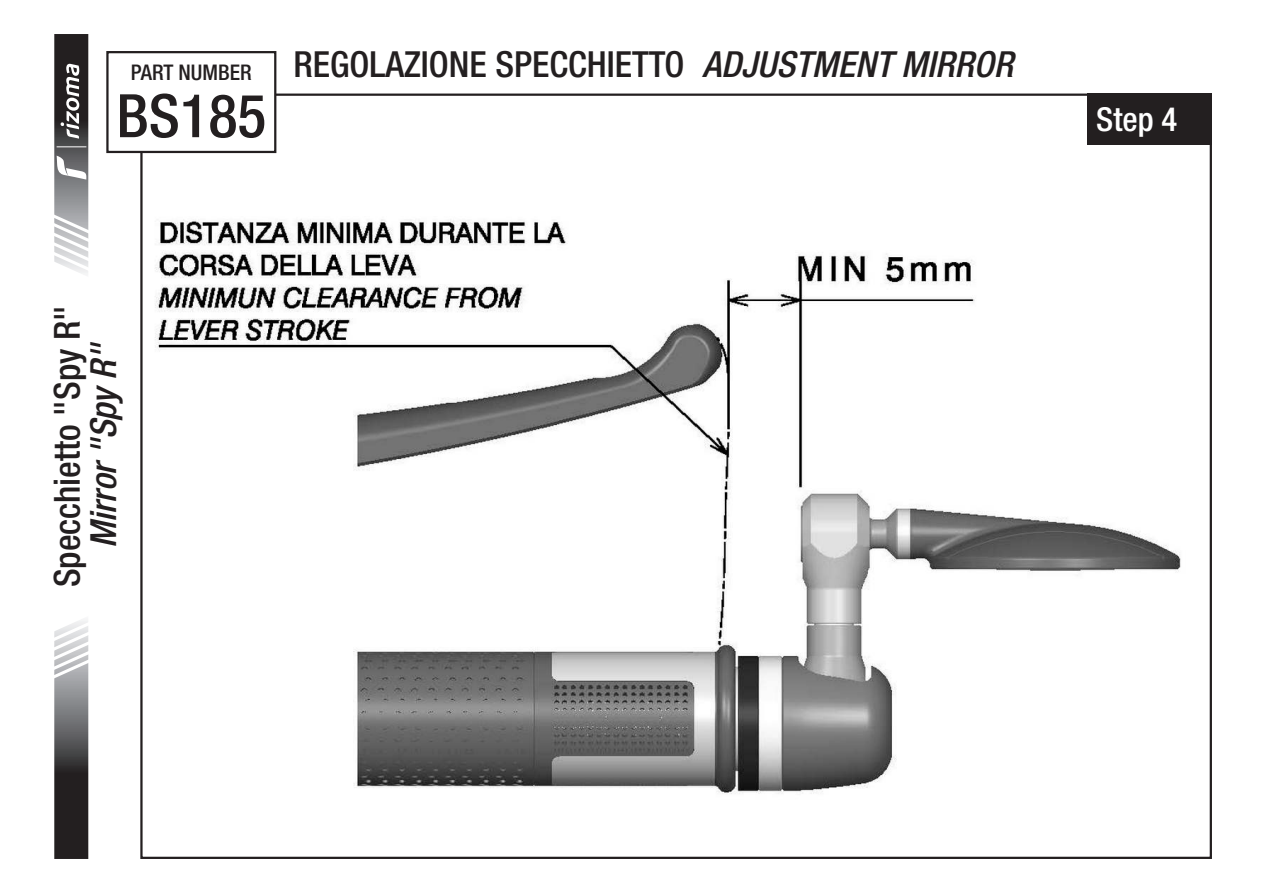
<style>
.page{position:relative;width:1263px;height:893px;background:#fff}
.page>*{position:absolute;margin:0;border:0;box-sizing:border-box;transform-origin:0 0}
.t1{font:500 condensed 60px "Helvetica Neue LT Std";color:#231f20}
.t2{font:500 condensed 36px "Helvetica Neue LT Std";color:#231f20}
.t3{font:italic 500 condensed 36px "Helvetica Neue LT Std";color:#231f20}
.t4{font:500 condensed 33px "Helvetica Neue LT Std";color:#fff}
.t5{font:500 condensed 21.6px "Helvetica Neue LT Std";color:#231f20}
.s1{font-style:italic}
</style>
<div class="page">
<img style="left:150px;top:149px;width:1031px;height:645px">
<div style="left:1088px;top:94px;width:124px;height:51px;background:#231f20"></div>
<svg style="left:54px;top:620px;width:35px;height:239px;background:#706f70"></svg>
<svg style="left:54px;top:34px;width:35px;height:240px"></svg>
<div style="left:107px;top:52px;width:168px;height:100px;background:#fff"></div>
<div style="left:106px;top:51px;width:170px;height:102px;border:2px solid #231f20"></div>
<p class="t5" style="left:131px;top:59px;width:122px">PART NUMBER</p>
<h1 class="t1" style="left:116px;top:80px;width:151px">BS185</h1>
<p class="t2" style="left:293px;top:42px;width:721px">REGOLAZIONE SPECCHIETTO <span class="s1">ADJUSTMENT MIRROR</span></p>
<p class="t2" style="left:46px;top:587px;width:283px;rotate:-90deg">Specchietto "Spy R"</p>
<p class="t3" style="left:82px;top:548px;width:207px;rotate:-90deg">Mirror "Spy R"</p>
<p class="t4" style="left:1096px;top:99px;width:83px">Step 4</p>
</div>
